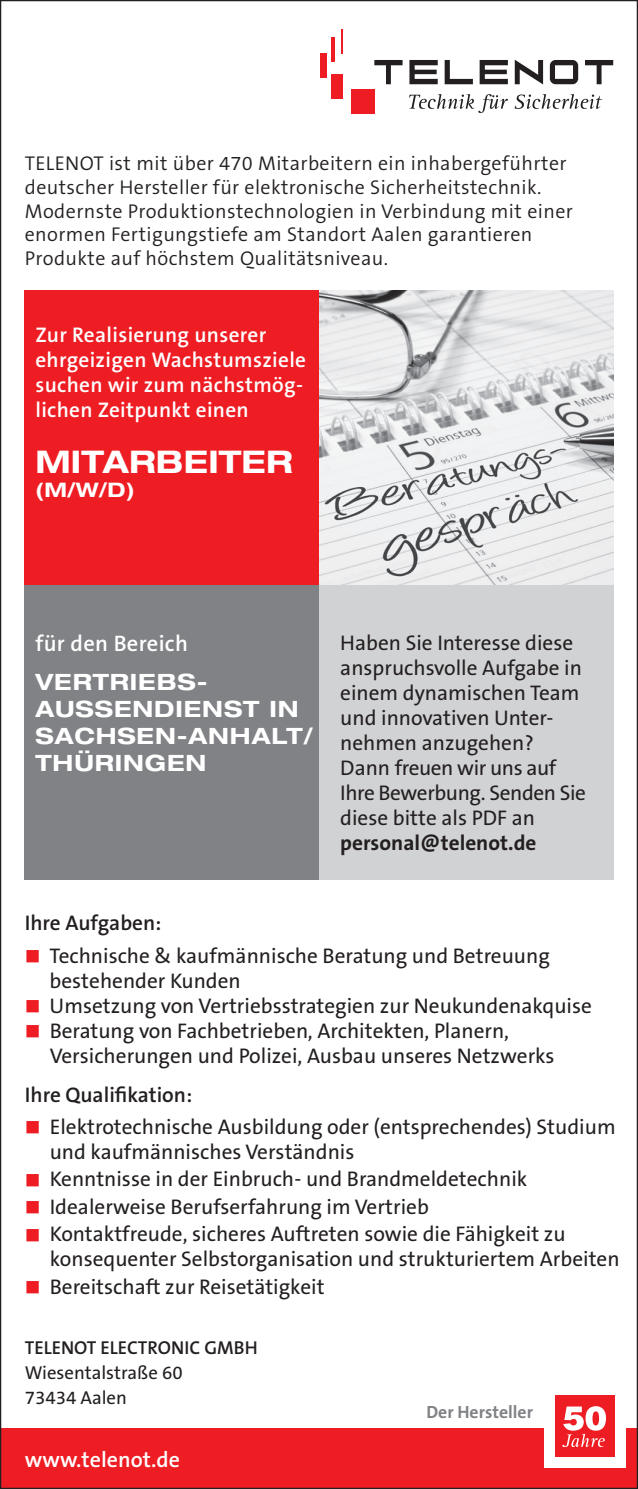
<style>
.page{position:relative;width:638px;height:1489px;background:#fff}
.page>*{position:absolute;margin:0;border:0;box-sizing:border-box;transform-origin:0 0}
.t1{font:700 expanded 31.25px "Helvetica Neue LT Pro";letter-spacing:.005em;color:#fff}
.t2{font:700 expanded 22.5px/27px "Helvetica Neue LT Pro";letter-spacing:.04em;color:#fff}
.t3{font:600 22.5px "The Sans B Plus W6";letter-spacing:.015em;color:#fff}
.t4{font:600 22px "The Sans B Plus W6";color:#fff}
.t5{font:21.25px/25px "The Sans B Plus W5 Plain";color:#231f20}
.t6{font:600 21.25px/25px "The Sans B Plus W6";letter-spacing:.015em;color:#fff}
.t7{font:600 21.25px "The Sans B Plus W6";color:#231f20}
.t8{font:700 21.25px "The Sans B Plus W7";color:#231f20}
.t9{font:300 20px/23.8px "The Sans B4";letter-spacing:.02em;color:#231f20}
.t10{font:700 expanded 20px "Helvetica Neue LT Pro";color:#fff}
.t11{font:18.75px/25px "The Sans B Plus W5 Plain";color:#231f20}
.t12{font:600 18.75px "The Sans B Plus W6";color:#231f20}
.t13{font:700 17.75px "The Sans B Plus W7";color:#808285}
.s1{color:#ee1d23}
</style>
<div class="page">
<div style="left:25px;top:291px;width:294px;height:294px;background:#ee1d23"></div>
<div style="left:25px;top:585px;width:294px;height:294px;background:#808285"></div>
<div style="left:319px;top:585px;width:294px;height:294px;background:#d1d2d4"></div>
<div style="left:0;top:1428px;width:638px;height:60px;background:#ee1d23"></div>
<div style="left:544px;top:1385px;width:81px;height:82px;background:#fff"></div>
<div style="left:555px;top:1395px;width:59px;height:61px;background:#ee1d23"></div>
<svg style="left:562px;top:1406px;width:44px;height:40px"></svg>
<div style="left:351px;top:90px;width:23px;height:24px;background:#ee1d23"></div>
<div style="left:320px;top:53px;width:7px;height:25px;background:#ee1d23"></div>
<hr style="left:331px;top:37px;width:4px;height:24px;background:#ee1d23">
<hr style="left:341px;top:29px;width:2px;height:25px;background:#ee1d23">
<div style="left:331px;top:74px;width:12px;height:24px;background:#ee1d23"></div>
<svg style="left:479px;top:60px;width:29px;height:24px"></svg>
<svg style="left:409px;top:60px;width:29px;height:24px"></svg>
<svg style="left:374px;top:60px;width:28px;height:24px"></svg>
<svg style="left:515px;top:60px;width:28px;height:24px"></svg>
<svg style="left:445px;top:60px;width:28px;height:24px"></svg>
<svg style="left:550px;top:60px;width:28px;height:24px"></svg>
<svg style="left:585px;top:60px;width:28px;height:24px"></svg>
<svg style="left:409px;top:94px;width:99px;height:19px"></svg>
<svg style="left:515px;top:94px;width:87px;height:15px"></svg>
<img style="left:319px;top:291px;width:294px;height:294px">
<p class="t9" style="left:25px;top:152px;width:549px">TELENOT ist mit über 470 Mitarbeitern ein inhabergeführter deutscher Hersteller für elektronische Sicherheitstechnik.<br>Modernste Produktionstechnologien in Verbindung mit einer enormen Fertigungstiefe am Standort Aalen garantieren Produkte auf höchstem Qualitätsniveau.</p>
<p class="t6" style="left:35px;top:322px;width:272px">Zur Realisierung unserer ehrgeizigen Wachstumsziele suchen wir zum nächstmög&shy;lichen Zeitpunkt einen</p>
<h1 class="t1" style="left:35px;top:442px;width:259px">MITARBEITER</h1>
<p class="t10" style="left:35px;top:477px;width:101px">(M/W/D)</p>
<p class="t3" style="left:35px;top:629px;width:154px">für den Bereich</p>
<p class="t2" style="left:35px;top:667px;width:279px">VERTRIEBS-<br>AUSSENDIENST IN<br>SACHSEN-ANHALT/<br>THÜRINGEN</p>
<p class="t5" style="left:340px;top:630px;width:247px">Haben Sie Interesse diese anspruchsvolle Aufgabe in einem dynamischen Team und innovativen Unter&shy;nehmen anzugehen?<br>Dann freuen wir uns auf<br>Ihre Bewerbung. Senden Sie diese bitte als PDF an</p>
<p class="t8" style="left:340px;top:829px;width:198px">personal@telenot.de</p>
<p class="t7" style="left:25px;top:909px;width:138px">Ihre Aufgaben:</p>
<p class="t5" style="left:50px;top:942px;width:502px;text-indent:-25px"><span class="s1">■</span> Technische &amp; kaufmännische Beratung und Betreuung bestehender Kunden</p>
<p class="t5" style="left:25px;top:992px;width:568px"><span class="s1">■</span> Umsetzung von Vertriebsstrategien zur Neukundenakquise</p>
<p class="t5" style="left:50px;top:1017px;width:506px;text-indent:-25px"><span class="s1">■</span> Beratung von Fachbetrieben, Architekten, Planern,<br>Versicherungen und Polizei, Ausbau unseres Netzwerks</p>
<p class="t7" style="left:25px;top:1080px;width:169px">Ihre Qualifikation:</p>
<p class="t5" style="left:50px;top:1114px;width:567px;text-indent:-25px"><span class="s1">■</span> Elektrotechnische Ausbildung oder (entsprechendes) Studium und kaufmännisches Verständnis</p>
<p class="t5" style="left:25px;top:1166px;width:504px"><span class="s1">■</span> Kenntnisse in der Einbruch- und Brandmeldetechnik</p>
<p class="t5" style="left:25px;top:1194px;width:405px"><span class="s1">■</span> Idealerweise Berufserfahrung im Vertrieb</p>
<p class="t5" style="left:50px;top:1221px;width:571px;text-indent:-25px"><span class="s1">■</span> Kontaktfreude, sicheres Auftreten sowie die Fähigkeit zu konsequenter Selbstorganisation und strukturiertem Arbeiten</p>
<p class="t5" style="left:25px;top:1274px;width:301px"><span class="s1">■</span> Bereitschaft zur Reisetätigkeit</p>
<p class="t12" style="left:25px;top:1335px;width:234px">TELENOT ELECTRONIC GMBH</p>
<p class="t11" style="left:25px;top:1360px;width:159px">Wiesentalstraße 60<br>73434 Aalen</p>
<p class="t4" style="left:25px;top:1445px;width:157px">www.telenot.de</p>
<p class="t13" style="left:426px;top:1400px;width:108px">Der Hersteller</p>
</div>
